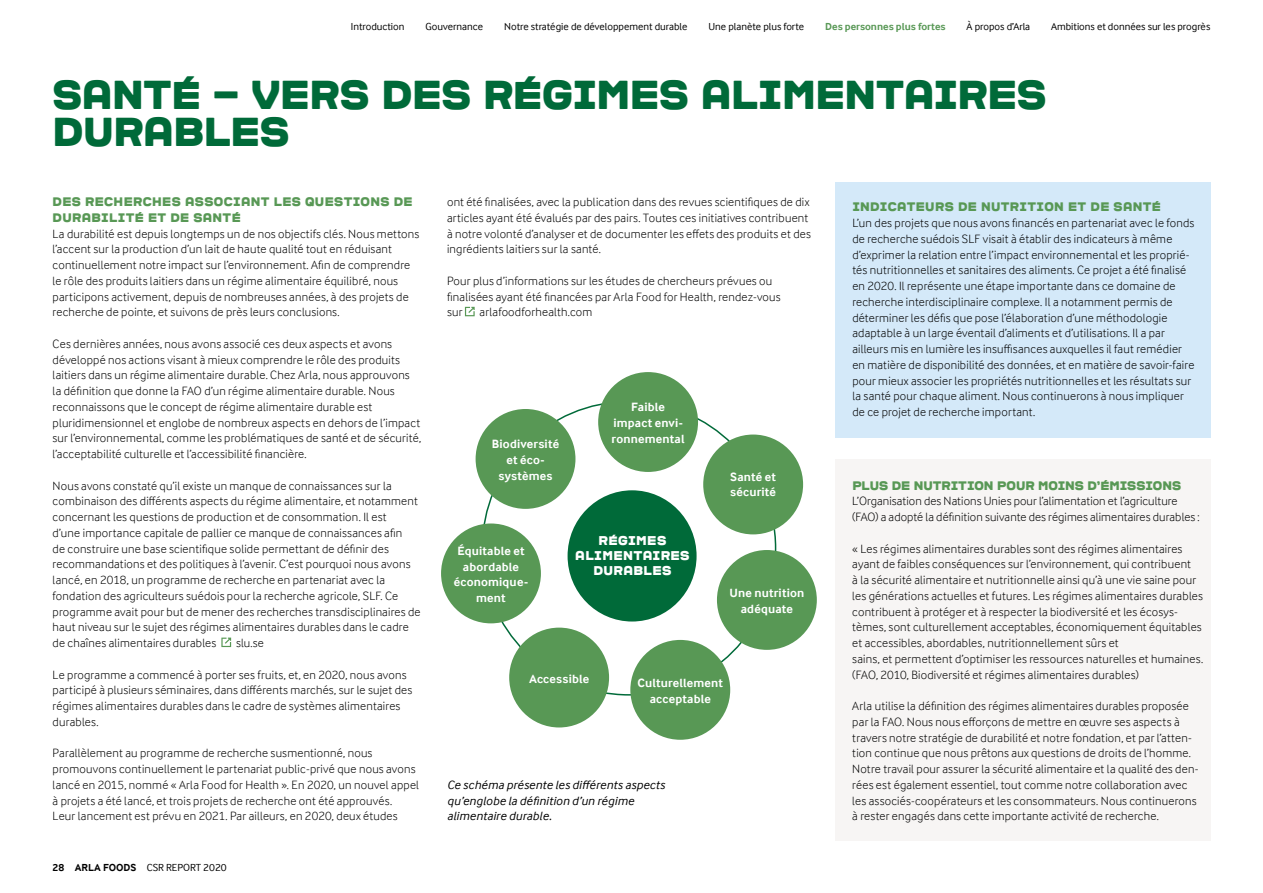
<style>
.page{position:relative;width:1263px;height:893px;background:#fff}
.page>*{position:absolute;margin:0;border:0;box-sizing:border-box;transform-origin:0 0}
.t1{font:40.5px "ARLASTRONG";letter-spacing:-.02em;color:#006a39}
.t2{font:12.75px/15px "ARLASTRONG";letter-spacing:.02em;color:#fff}
.t3{font:300 12.3px/15.8px "Arla Inter Face";letter-spacing:.02em;color:#000}
.t4{font:700 12.3px/15.8px "Arla Inter Face";letter-spacing:.015em;color:#fff;text-align:center}
.t5{font:12.3px "ARLASTRONG";letter-spacing:.015em;color:#589855}
.t6{font:italic 12.3px/15.8px "Arla Inter Face";letter-spacing:.015em;color:#000}
.t7{font:10.5px "Arla Inter Face";color:#000}
.t8{font:700 10.5px "Arla Inter Face";color:#589855}
.s1{font-weight:700}
</style>
<div class="page">
<svg style="left:221px;top:638px;width:10px;height:9px"></svg>
<svg style="left:465px;top:307px;width:10px;height:9px"></svg>
<div style="left:835px;top:183px;width:375px;height:255px;background:#d4e9f9"></div>
<div style="left:835px;top:459px;width:375px;height:382px;background:#f7f5f4"></div>
<div style="left:476px;top:409px;width:99px;height:100px;background:#589855;border-radius:50%"></div>
<div style="left:598px;top:372px;width:100px;height:100px;background:#589855;border-radius:50%"></div>
<div style="left:703px;top:435px;width:100px;height:99px;background:#589855;border-radius:50%"></div>
<div style="left:717px;top:550px;width:100px;height:100px;background:#589855;border-radius:50%"></div>
<div style="left:630px;top:640px;width:100px;height:100px;background:#589855;border-radius:50%"></div>
<div style="left:509px;top:628px;width:100px;height:99px;background:#589855;border-radius:50%"></div>
<div style="left:441px;top:523px;width:100px;height:100px;background:#589855;border-radius:50%"></div>
<div style="left:568px;top:490px;width:128px;height:131px;background:#006a39;border-radius:50%"></div>
<p class="t7" style="left:351px;top:20px;width:55px">Introduction</p>
<p class="t7" style="left:426px;top:20px;width:59px">Gouvernance</p>
<p class="t7" style="left:504px;top:20px;width:185px">Notre stratégie de développement durable</p>
<p class="t7" style="left:708px;top:20px;width:97px">Une planète plus forte</p>
<p class="t8" style="left:825px;top:20px;width:122px">Des personnes plus fortes</p>
<p class="t7" style="left:967px;top:20px;width:65px">À propos d’Arla</p>
<p class="t7" style="left:1051px;top:20px;width:161px">Ambitions et données sur les progrès</p>
<h1 class="t1" style="left:53px;top:74px;width:59px">SANTÉ</h1>
<h1 class="t1" style="left:213px;top:74px;width:68px">– VERS</h1>
<h1 class="t1" style="left:381px;top:74px;width:30px">DES</h1>
<h1 class="t1" style="left:483px;top:74px;width:30px">RÉG</h1>
<h1 class="t1" style="left:572px;top:74px;width:55px">IMES</h1>
<h1 class="t1" style="left:701px;top:74px;width:112px">ALIMENTA</h1>
<h1 class="t1" style="left:933px;top:74px;width:54px">IRES</h1>
<h1 class="t1" style="left:53px;top:112px;width:31px">DURABLES</h1>
<p class="t5" style="left:53px;top:196px;width:43px">DES REC</p>
<p class="t5" style="left:114px;top:196px;width:21px">HERC</p>
<p class="t5" style="left:152px;top:196px;width:44px">HES ASSOC</p>
<p class="t5" style="left:233px;top:196px;width:18px">IANT</p>
<p class="t5" style="left:274px;top:196px;width:10px">LES</p>
<p class="t5" style="left:305px;top:196px;width:20px">QUEST</p>
<p class="t5" style="left:353px;top:196px;width:19px">IONS</p>
<p class="t5" style="left:394px;top:196px;width:10px">DE</p>
<p class="t5" style="left:53px;top:211px;width:11px">DURAB</p>
<p class="t5" style="left:101px;top:211px;width:103px">ILITÉ ET DE SANTÉ</p>
<p class="t3" style="left:53px;top:225px;width:368px">La durabilité est depuis longtemps un de nos objectifs clés. Nous mettons l’accent sur la production d’un lait de haute qualité tout en réduisant continuellement notre impact sur l’environnement. Afin de comprendre le rôle des produits laitiers dans un régime alimentaire équilibré, nous participons activement, depuis de nombreuses années, à des projets de recherche de pointe, et suivons de près leurs conclusions.</p>
<p class="t3" style="left:53px;top:336px;width:370px">Ces dernières années, nous avons associé ces deux aspects et avons développé nos actions visant à mieux comprendre le rôle des produits laitiers dans un régime alimentaire durable. Chez Arla, nous approuvons la définition que donne la FAO d’un régime alimentaire durable. Nous reconnaissons que le concept de régime alimentaire durable est pluridimensionnel et englobe de nombreux aspects en dehors de l’impact sur l’environnemental, comme les problématiques de santé et de sécurité, l’acceptabilité culturelle et l’accessibilité financière.</p>
<p class="t3" style="left:53px;top:477px;width:370px">Nous avons constaté qu’il existe un manque de connaissances sur la combinaison des différents aspects du régime alimentaire, et notamment concernant les questions de production et de consommation. Il est<br>d’une importance capitale de pallier ce manque de connaissances afin<br>de construire une base scientifique solide permettant de définir des recommandations et des politiques à l’avenir. C’est pourquoi nous avons lancé, en 2018, un programme de recherche en partenariat avec la fondation des agriculteurs suédois pour la recherche agricole, SLF. Ce programme avait pour but de mener des recherches transdisciplinaires de haut niveau sur le sujet des régimes alimentaires durables dans le cadre de chaînes alimentaires durables</p>
<p class="t3" style="left:236px;top:635px;width:29px">slu.se</p>
<p class="t3" style="left:53px;top:666px;width:361px">Le programme a commencé à porter ses fruits, et, en 2020, nous avons participé à plusieurs séminaires, dans différents marchés, sur le sujet des régimes alimentaires durables dans le cadre de systèmes alimentaires durables.</p>
<p class="t3" style="left:53px;top:745px;width:368px">Parallèlement au programme de recherche susmentionné, nous promouvons continuellement le partenariat public-privé que nous avons lancé en 2015, nommé « Arla Food for Health ». En 2020, un nouvel appel à projets a été lancé, et trois projets de recherche ont été approuvés.<br>Leur lancement est prévu en 2021. Par ailleurs, en 2020, deux études</p>
<p class="t7" style="left:53px;top:861px;width:176px"><span class="s1">28 ARLA FOODS</span> CSR REPORT 2020</p>
<p class="t3" style="left:447px;top:194px;width:365px">ont été finalisées, avec la publication dans des revues scientifiques de dix articles ayant été évalués par des pairs. Toutes ces initiatives contribuent à notre volonté d’analyser et de documenter les effets des produits et des ingrédients laitiers sur la santé.</p>
<p class="t3" style="left:447px;top:273px;width:335px">Pour plus d’informations sur les études de chercheurs prévues ou finalisées ayant été financées par Arla Food for Health, rendez-vous sur</p>
<p class="t3" style="left:480px;top:304px;width:114px">arlafoodforhealth.com</p>
<p class="t4" style="left:492px;top:436px;width:69px">Biodiversité et éco&shy;systèmes</p>
<p class="t4" style="left:611px;top:399px;width:75px">Faible impact envi&shy;ronnemental</p>
<p class="t4" style="left:454px;top:543px;width:76px">Équitable et abordable économique&shy;ment</p>
<p class="t2" style="left:575px;top:534px;width:72px;text-indent:23px">RÉGIMES<br>ALIMENTA</p>
<p class="t2" style="left:652px;top:548px;width:19px">IRES</p>
<p class="t2" style="left:593px;top:563px;width:11px">DURABLES</p>
<p class="t4" style="left:730px;top:468px;width:47px;text-align:left">Santé et sécurité</p>
<p class="t4" style="left:729px;top:585px;width:76px">Une nutrition adéquate</p>
<p class="t4" style="left:529px;top:670px;width:62px">Accessible</p>
<p class="t4" style="left:637px;top:675px;width:87px">Culturellement acceptable</p>
<p class="t6" style="left:447px;top:777px;width:219px">Ce schéma présente les différents aspects qu’englobe la définition d’un régime alimentaire durable.</p>
<p class="t5" style="left:852px;top:201px;width:46px">INDICATEURS</p>
<p class="t5" style="left:958px;top:201px;width:34px">DE NUTR</p>
<p class="t5" style="left:1019px;top:201px;width:105px">ITION ET DE SANTÉ</p>
<p class="t3" style="left:852px;top:215px;width:343px">L’un des projets que nous avons financés en partenariat avec le fonds de recherche suédois SLF visait à établir des indicateurs à même d’exprimer la relation entre l’impact environnemental et les proprié&shy;tés nutritionnelles et sanitaires des aliments. Ce projet a été finalisé en 2020. Il représente une étape importante dans ce domaine de recherche interdisciplinaire complexe. Il a notamment permis de déterminer les défis que pose l’élaboration d’une méthodologie adaptable à un large éventail d’aliments et d’utilisations. Il a par ailleurs mis en lumière les insuffisances auxquelles il faut remédier en matière de disponibilité des données, et en matière de savoir-faire pour mieux associer les propriétés nutritionnelles et les résultats sur la santé pour chaque aliment. Nous continuerons à nous impliquer de ce projet de recherche important.</p>
<p class="t5" style="left:852px;top:479px;width:19px">PLUS</p>
<p class="t5" style="left:892px;top:479px;width:32px">DE NUTR</p>
<p class="t5" style="left:951px;top:479px;width:57px">ITION POUR</p>
<p class="t5" style="left:1038px;top:479px;width:126px">MOINS D’ÉM ISSIONS</p>
<p class="t3" style="left:852px;top:493px;width:349px">L’Organisation des Nations Unies pour l’alimentation et l’agriculture (FAO) a adopté la définition suivante des régimes alimentaires durables :</p>
<p class="t3" style="left:852px;top:540px;width:352px">« Les régimes alimentaires durables sont des régimes alimentaires ayant de faibles conséquences sur l’environnement, qui contribuent<br>à la sécurité alimentaire et nutritionnelle ainsi qu’à une vie saine pour les générations actuelles et futures. Les régimes alimentaires durables contribuent à protéger et à respecter la biodiversité et les écosys&shy;tèmes, sont culturellement acceptables, économiquement équitables et accessibles, abordables, nutritionnellement sûrs et<br>sains, et permettent d’optimiser les ressources naturelles et humaines. (FAO, 2010, Biodiversité et régimes alimentaires durables)</p>
<p class="t3" style="left:852px;top:698px;width:348px">Arla utilise la définition des régimes alimentaires durables proposée par la FAO. Nous nous efforçons de mettre en œuvre ses aspects à travers notre stratégie de durabilité et notre fondation, et par l’atten&shy;tion continue que nous prêtons aux questions de droits de l’homme.<br>Notre travail pour assurer la sécurité alimentaire et la qualité des den&shy;rées est également essentiel, tout comme notre collaboration avec les associés-coopérateurs et les consommateurs. Nous continuerons à rester engagés dans cette importante activité de recherche.</p>
</div>
